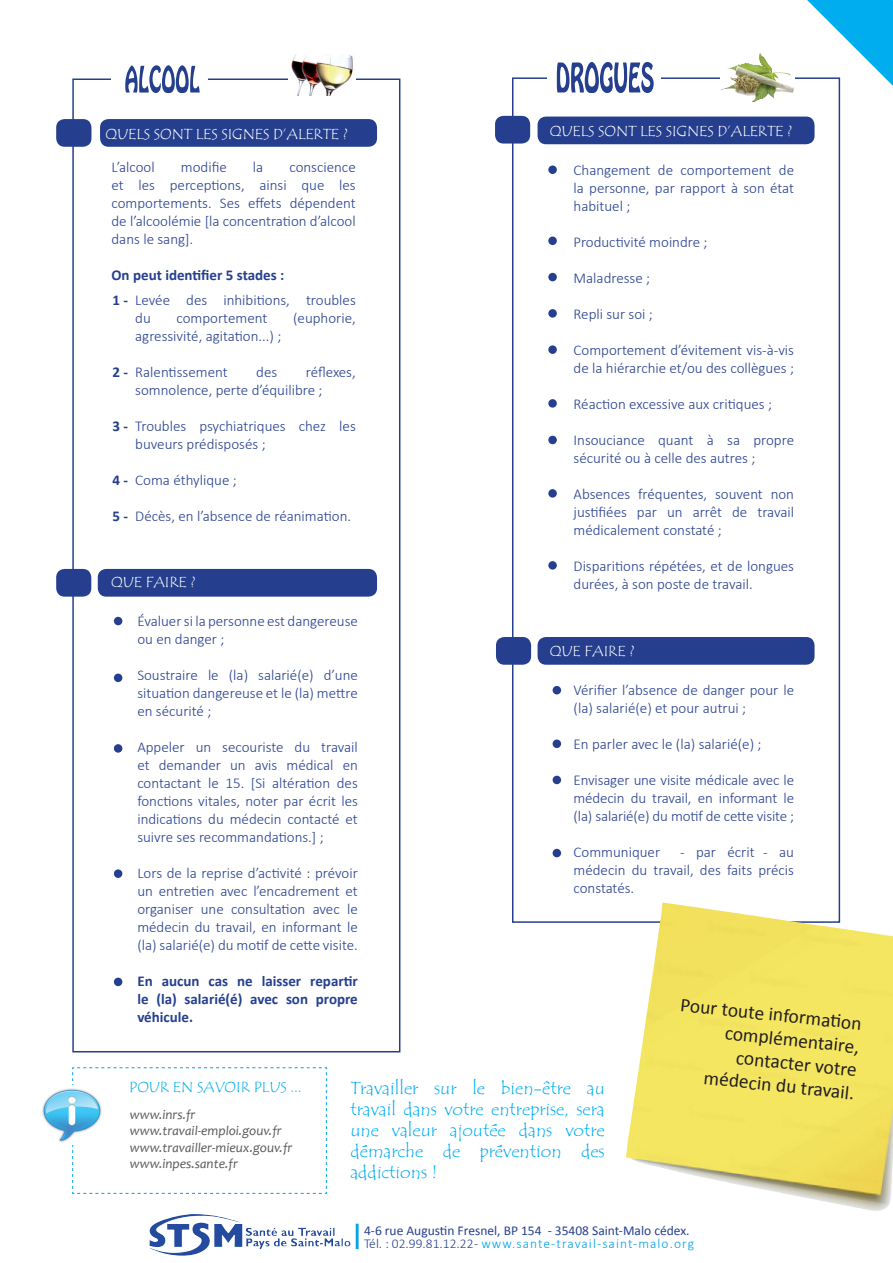
<style>
.page{position:relative;width:893px;height:1263px;background:#fff}
.page>*{position:absolute;margin:0;border:0;box-sizing:border-box;transform-origin:0 0}
.t1{font:19.5px/23.4px "Calibri";color:#231f20;text-align:right}
.t2{font:18px/21px "Tempus Sans ITC";color:#00aeef;text-align:justify}
.t3{font:300 15px/18px "Calibri";color:#253f8e;text-align:justify}
.t4{font:700 15px/18px "Calibri";color:#253f8e;text-align:justify}
.t5{font:15px "Tempus Sans ITC";color:#fff}
.t6{font:15px "Tempus Sans ITC";color:#00aeef}
.t7{font:13.5px/13.5px "Calibri";color:#253f8e}
.t8{font:italic 13.5px/16.2px "Candara";color:#57585a}
.s1{font-weight:300}
.s2{font-weight:300;color:#00a2e4}
</style>
<div class="page">
<div style="left:72px;top:78px;width:328px;height:974px;border:2px solid #253f8e"></div>
<img style="left:288px;top:54px;width:68px;height:41px">
<div style="left:56px;top:119px;width:35px;height:28px;background:#253f8e;border-radius:9px"></div>
<div style="left:100px;top:119px;width:277px;height:28px;background:#253f8e;border-radius:9px"></div>
<div style="left:56px;top:569px;width:35px;height:28px;background:#253f8e;border-radius:9px"></div>
<div style="left:98px;top:569px;width:279px;height:28px;background:#253f8e;border-radius:9px"></div>
<div style="left:114px;top:617px;width:8px;height:8px;background:#253f8e;border-radius:50%"></div>
<div style="left:114px;top:674px;width:8px;height:8px;background:#253f8e;border-radius:50%"></div>
<div style="left:114px;top:744px;width:8px;height:9px;background:#253f8e;border-radius:50%"></div>
<div style="left:114px;top:869px;width:8px;height:9px;background:#253f8e;border-radius:50%"></div>
<div style="left:114px;top:978px;width:8px;height:8px;background:#253f8e;border-radius:50%"></div>
<div style="left:111px;top:55px;width:97px;height:45px;background:#fff"></div>
<svg style="left:125px;top:65px;width:75px;height:28px"></svg>
<div style="left:495px;top:116px;width:35px;height:28px;background:#253f8e;border-radius:9px"></div>
<div style="left:538px;top:117px;width:276px;height:27px;background:#253f8e;border-radius:9px"></div>
<div style="left:496px;top:637px;width:35px;height:28px;background:#253f8e;border-radius:9px"></div>
<div style="left:538px;top:637px;width:276px;height:28px;background:#253f8e;border-radius:9px"></div>
<div style="left:548px;top:165px;width:9px;height:9px;background:#253f8e;border-radius:50%"></div>
<div style="left:548px;top:237px;width:9px;height:8px;background:#253f8e;border-radius:50%"></div>
<div style="left:548px;top:273px;width:9px;height:8px;background:#253f8e;border-radius:50%"></div>
<div style="left:548px;top:309px;width:9px;height:9px;background:#253f8e;border-radius:50%"></div>
<div style="left:548px;top:345px;width:9px;height:9px;background:#253f8e;border-radius:50%"></div>
<div style="left:548px;top:399px;width:9px;height:9px;background:#253f8e;border-radius:50%"></div>
<div style="left:548px;top:436px;width:9px;height:8px;background:#253f8e;border-radius:50%"></div>
<div style="left:548px;top:489px;width:9px;height:9px;background:#253f8e;border-radius:50%"></div>
<div style="left:548px;top:561px;width:9px;height:9px;background:#253f8e;border-radius:50%"></div>
<div style="left:553px;top:686px;width:8px;height:8px;background:#253f8e;border-radius:50%"></div>
<div style="left:553px;top:739px;width:8px;height:9px;background:#253f8e;border-radius:50%"></div>
<div style="left:553px;top:776px;width:8px;height:8px;background:#253f8e;border-radius:50%"></div>
<div style="left:553px;top:849px;width:8px;height:8px;background:#253f8e;border-radius:50%"></div>
<img style="left:721px;top:53px;width:73px;height:49px">
<svg style="left:807px;top:0;width:86px;height:86px"></svg>
<img style="left:626px;top:902px;width:267px;height:309px">
<img style="left:149px;top:1214px;width:185px;height:42px">
<hr style="left:356px;top:1224px;width:3px;height:25px;background:#00a2e4">
<svg style="left:72px;top:1067px;width:255px;height:127px"></svg>
<img style="left:42px;top:1086px;width:59px;height:59px">
<svg style="left:557px;top:62px;width:97px;height:31px"></svg>
<p class="t5" style="left:550px;top:121px;width:244px">QUELS SONT LES SIGNES D’ALERTE ?</p>
<p class="t3" style="left:574px;top:160px;width:222px">Changement de comportement de la personne, par rapport à son état habituel ;</p>
<p class="t3" style="left:574px;top:232px;width:136px">Productivité moindre ;</p>
<p class="t3" style="left:574px;top:268px;width:78px">Maladresse ;</p>
<p class="t3" style="left:574px;top:304px;width:81px">Repli sur soi ;</p>
<p class="t3" style="left:574px;top:340px;width:222px">Comportement d’évitement vis-à-vis de la hiérarchie et/ou des collègues ;</p>
<p class="t3" style="left:574px;top:394px;width:200px">Réaction excessive aux critiques ;</p>
<p class="t3" style="left:574px;top:430px;width:222px">Insouciance quant à sa propre sécurité ou à celle des autres ;</p>
<p class="t3" style="left:574px;top:484px;width:222px">Absences fréquentes, souvent non justifiées par un arrêt de travail médicalement constaté ;</p>
<p class="t3" style="left:574px;top:556px;width:222px">Disparitions répétées, et de longues durées, à son poste de travail.</p>
<p class="t5" style="left:106px;top:124px;width:244px">QUELS SONT LES SIGNES D’ALERTE ?</p>
<p class="t3" style="left:111px;top:158px;width:45px">L’alcool</p>
<p class="t3" style="left:181px;top:158px;width:47px">modifie</p>
<p class="t3" style="left:253px;top:158px;width:12px">la</p>
<p class="t3" style="left:111px;top:158px;width:246px;text-indent:178px">conscience et les perceptions, ainsi que les comportements. Ses effets dépendent de l’alcoolémie [la concentration d’alcool dans le sang].</p>
<p class="t4" style="left:111px;top:266px;width:174px">On peut identifier 5 stades :</p>
<p class="t3" style="left:135px;top:291px;width:222px">Levée des inhibitions, troubles du</p>
<p class="t4" style="left:113px;top:291px;width:17px">1 -</p>
<p class="t3" style="left:177px;top:309px;width:92px">comportement</p>
<p class="t3" style="left:293px;top:309px;width:64px">(euphorie,</p>
<p class="t3" style="left:135px;top:327px;width:148px">agressivité, agitation...) ;</p>
<p class="t3" style="left:135px;top:363px;width:94px">Ralentissement</p>
<p class="t3" style="left:256px;top:363px;width:23px">des</p>
<p class="t3" style="left:135px;top:363px;width:222px;text-indent:171px">réflexes, somnolence, perte d’équilibre ;</p>
<p class="t3" style="left:135px;top:417px;width:222px">Troubles psychiatriques chez les buveurs prédisposés ;</p>
<p class="t3" style="left:135px;top:471px;width:103px">Coma éthylique ;</p>
<p class="t3" style="left:135px;top:507px;width:217px">Décès, en l’absence de réanimation.</p>
<p class="t4" style="left:113px;top:363px;width:17px">2 -</p>
<p class="t4" style="left:113px;top:417px;width:17px">3 -</p>
<p class="t4" style="left:113px;top:471px;width:17px">4 -</p>
<p class="t4" style="left:113px;top:507px;width:17px">5 -</p>
<p class="t5" style="left:111px;top:572px;width:86px">QUE FAIRE ?</p>
<p class="t3" style="left:137px;top:612px;width:222px">Évaluer si la personne est dangereuse ou en danger ;</p>
<p class="t3" style="left:137px;top:666px;width:222px">Soustraire le (la) salarié(e) d’une situation dangereuse et le (la) mettre en sécurité ;</p>
<p class="t3" style="left:137px;top:738px;width:222px">Appeler un secouriste du travail et demander un avis médical en contactant le 15. [Si altération des fonctions vitales, noter par écrit les indications du médecin contacté et suivre ses recommandations.] ;</p>
<p class="t3" style="left:137px;top:864px;width:222px">Lors de la reprise d’activité : prévoir un entretien avec l’encadrement et organiser une consultation avec le médecin du travail, en informant le (la) salarié(e) du motif de cette visite.</p>
<p class="t4" style="left:137px;top:972px;width:222px">En aucun cas ne laisser repartir le (la) salarié(é) avec son propre véhicule.</p>
<p class="t5" style="left:550px;top:641px;width:86px">QUE FAIRE ?</p>
<p class="t3" style="left:574px;top:681px;width:222px">Vérifier l’absence de danger pour le (la) salarié(e) et pour autrui ;</p>
<p class="t3" style="left:574px;top:735px;width:189px">En parler avec le (la) salarié(e) ;</p>
<p class="t3" style="left:574px;top:771px;width:222px">Envisager une visite médicale avec le médecin du travail, en informant le (la) salarié(e) du motif de cette visite ;</p>
<p class="t3" style="left:574px;top:843px;width:88px">Communiquer</p>
<p class="t3" style="left:574px;top:843px;width:222px;text-indent:107px">- par écrit - au médecin du travail, des faits précis constatés.</p>
<h1 class="t1" style="left:682px;top:993px;width:184px;rotate:6deg">Pour toute informati on complémentaire, contacter votre médecin du travail.</h1>
<p class="t2" style="left:350px;top:1078px;width:256px">Travailler sur le bien-être au travail dans votre entreprise, sera une valeur ajoutée dans votre démarche de prévention des addictions !</p>
<p class="t6" style="left:129px;top:1077px;width:174px">POUR EN SAVOIR PLUS ...</p>
<p class="t8" style="left:130px;top:1107px;width:164px">www.inrs.fr www.travail-emploi.gouv.fr www.travailler-mieux.gouv.fr www.inpes.sante.fr</p>
<p class="t7" style="left:364px;top:1224px;width:332px">4-6 rue Augustin Fresnel, BP 154 - 35408 Saint-Malo cédex.<br><span class="s1">Tél. : 02.99.81.12.22 -</span> <span class="s2">www.sante-travail-saint-malo.org</span></p>
</div>
